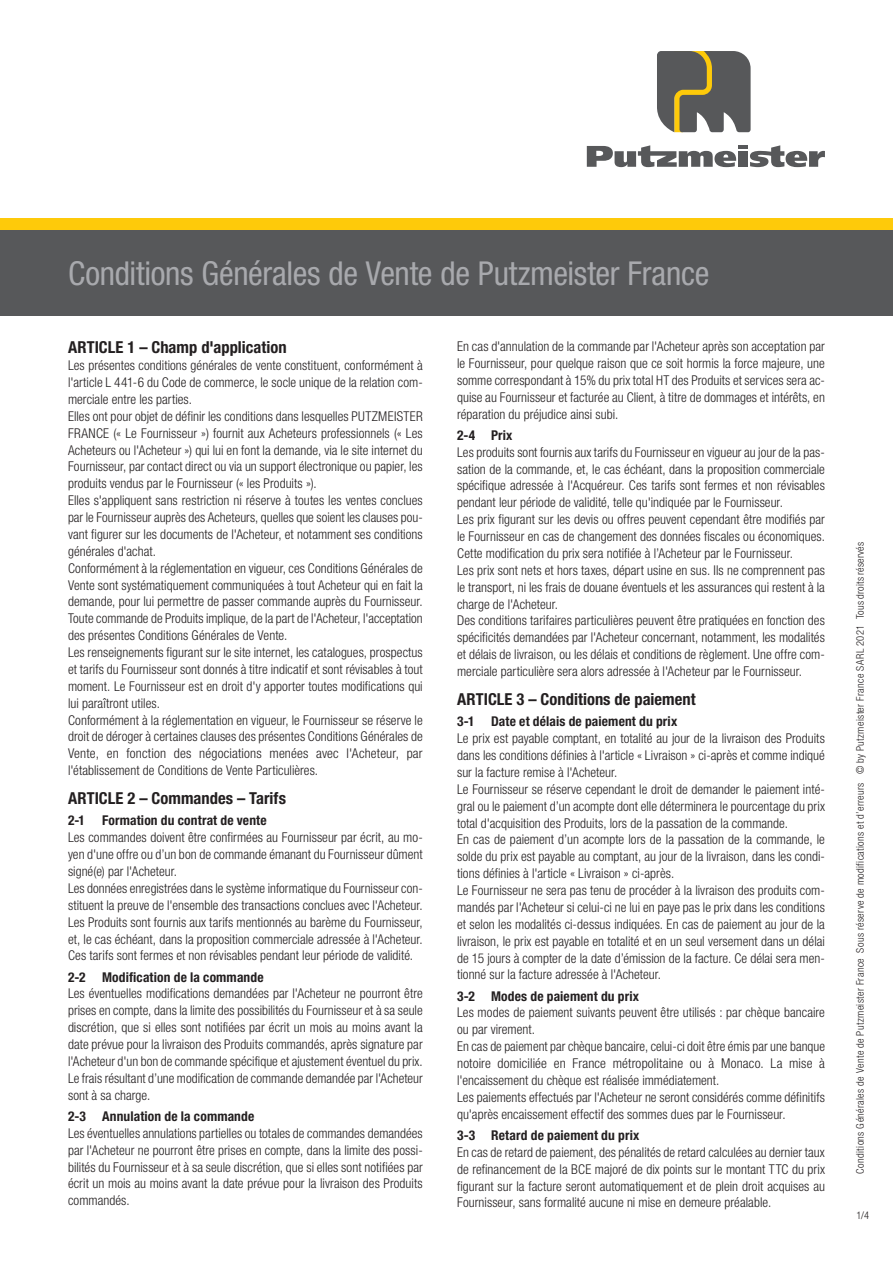
<style>
.page{position:relative;width:893px;height:1263px;background:#fff}
.page>*{position:absolute;margin:0;border:0;box-sizing:border-box;transform-origin:0 0}
.t1{font:condensed 33px "Helvetica Neue LT Pro";letter-spacing:-.01em;color:#a8a9ad}
.t2{font:700 condensed 16.5px "Helvetica Neue LT Pro";color:#231f20}
.t3{font:300 condensed 13.5px/16.8px "Helvetica Neue LT Pro";letter-spacing:.005em;color:#231f20}
.t4{font:700 condensed 13.5px "Helvetica Neue LT Pro";letter-spacing:.01em;color:#231f20}
.t5{font:300 condensed 10.5px "Helvetica Neue LT Pro";letter-spacing:.035em;color:#231f20}
</style>
<div class="page">
<svg style="left:657px;top:51px;width:94px;height:81px;background:#706d60"></svg>
<svg style="left:587px;top:145px;width:238px;height:22px"></svg>
<div style="left:0;top:218px;width:893px;height:13px;background:#feca0a"></div>
<div style="left:0;top:231px;width:893px;height:85px;background:#57585a"></div>
<h1 class="t1" style="left:68px;top:254px;width:643px">Conditions Générales de Vente de Putzmeister France</h1>
<p class="t2" style="left:68px;top:337px;width:220px">ARTICLE 1 – Champ d'application</p>
<p class="t3" style="left:68px;top:357px;width:356px">Les présentes conditions générales de vente constituent, conformément à l'article L 441-6 du Code de commerce, le socle unique de la relation com&shy;merciale entre les parties.<br>Elles ont pour objet de définir les conditions dans lesquelles PUTZMEISTER FRANCE (« Le Fournisseur ») fournit aux Acheteurs professionnels (« Les Acheteurs ou l'Acheteur ») qui lui en font la demande, via le site internet du Fournisseur, par contact direct ou via un support électronique ou papier, les produits vendus par le Fournisseur (« les Produits »).<br>Elles s'appliquent sans restriction ni réserve à toutes les ventes conclues par le Fournisseur auprès des Acheteurs, quelles que soient les clauses pou&shy;vant figurer sur les documents de l'Acheteur, et notamment ses conditions générales d'achat.<br>Conformément à la réglementation en vigueur, ces Conditions Générales de Vente sont systématiquement communiquées à tout Acheteur qui en fait la demande, pour lui permettre de passer commande auprès du Fournisseur.<br>Toute commande de Produits implique, de la part de l'Acheteur, l'acceptation des présentes Conditions Générales de Vente.<br>Les renseignements figurant sur le site internet, les catalogues, prospectus et tarifs du Fournisseur sont donnés à titre indicatif et sont révisables à tout moment. Le Fournisseur est en droit d'y apporter toutes modifications qui lui paraîtront utiles.<br>Conformément à la réglementation en vigueur, le Fournisseur se réserve le droit de déroger à certaines clauses des présentes Conditions Générales de Vente, en fonction des négociations menées avec l'Acheteur, par l'établissement de Conditions de Vente Particulières.</p>
<p class="t2" style="left:68px;top:788px;width:220px">ARTICLE 2 – Commandes – Tarifs</p>
<p class="t4" style="left:68px;top:812px;width:19px">2-1</p>
<p class="t4" style="left:102px;top:812px;width:166px">Formation du contrat de vente</p>
<p class="t3" style="left:68px;top:829px;width:356px">Les commandes doivent être confirmées au Fournisseur par écrit, au mo&shy;yen d'une offre ou d’un bon de commande émanant du Fournisseur dûment signé(e) par l'Acheteur.<br>Les données enregistrées dans le système informatique du Fournisseur con&shy;stituent la preuve de l'ensemble des transactions conclues avec l'Acheteur.<br>Les Produits sont fournis aux tarifs mentionnés au barème du Fournisseur, et, le cas échéant, dans la proposition commerciale adressée à l'Acheteur.<br>Ces tarifs sont fermes et non révisables pendant leur période de validité.</p>
<p class="t4" style="left:68px;top:969px;width:197px">2-2 Modification de la commande</p>
<p class="t3" style="left:68px;top:985px;width:356px;text-align:justify">Les éventuelles modifications demandées par l'Acheteur ne pourront être prises en compte, dans la limite des possibilités du Fournisseur et à sa seule discrétion, que si elles sont notifiées par écrit un mois au moins avant la date prévue pour la livraison des Produits commandés, après signature par l'Acheteur d'un bon de commande spécifique et ajustement éventuel du prix.<br>Le frais résultant d’une modification de commande demandée par l'Acheteur sont à sa charge.</p>
<p class="t4" style="left:68px;top:1108px;width:188px">2-3 Annulation de la commande</p>
<p class="t3" style="left:68px;top:1124px;width:356px;text-align:justify">Les éventuelles annulations partielles ou totales de commandes demandées par l'Acheteur ne pourront être prises en compte, dans la limite des possi&shy;bilités du Fournisseur et à sa seule discrétion, que si elles sont notifiées par écrit un mois au moins avant la date prévue pour la livraison des Produits commandés.</p>
<p class="t3" style="left:457px;top:338px;width:369px;text-align:justify">En cas d'annulation de la commande par l'Acheteur après son acceptation par le Fournisseur, pour quelque raison que ce soit hormis la force majeure, une somme correspondant à 15% du prix total HT des Produits et services sera ac&shy;quise au Fournisseur et facturée au Client, à titre de dommages et intérêts, en réparation du préjudice ainsi subi.</p>
<p class="t4" style="left:457px;top:427px;width:57px">2-4 Prix</p>
<p class="t3" style="left:457px;top:443px;width:369px">Les produits sont fournis aux tarifs du Fournisseur en vigueur au jour de la pas&shy;sation de la commande, et, le cas échéant, dans la proposition commerciale spécifique adressée à l'Acquéreur. Ces tarifs sont fermes et non révisables pendant leur période de validité, telle qu'indiquée par le Fournisseur.<br>Les prix figurant sur les devis ou offres peuvent cependant être modifiés par le Fournisseur en cas de changement des données fiscales ou économiques.<br>Cette modification du prix sera notifiée à l’Acheteur par le Fournisseur.<br>Les prix sont nets et hors taxes, départ usine en sus. Ils ne comprennent pas le transport, ni les frais de douane éventuels et les assurances qui restent à la charge de l'Acheteur.<br>Des conditions tarifaires particulières peuvent être pratiquées en fonction des spécificités demandées par l'Acheteur concernant, notamment, les modalités et délais de livraison, ou les délais et conditions de règlement. Une offre com&shy;merciale particulière sera alors adressée à l'Acheteur par le Fournisseur.</p>
<p class="t2" style="left:457px;top:689px;width:240px">ARTICLE 3 – Conditions de paiement</p>
<p class="t4" style="left:457px;top:713px;width:222px">3-1 Date et délais de paiement du prix</p>
<p class="t3" style="left:457px;top:730px;width:369px">Le prix est payable comptant, en totalité au jour de la livraison des Produits dans les conditions définies à l'article « Livraison » ci-après et comme indiqué sur la facture remise à l'Acheteur.<br>Le Fournisseur se réserve cependant le droit de demander le paiement inté&shy;gral ou le paiement d’un acompte dont elle déterminera le pourcentage du prix total d'acquisition des Produits, lors de la passation de la commande.<br>En cas de paiement d’un acompte lors de la passation de la commande, le solde du prix est payable au comptant, au jour de la livraison, dans les condi&shy;tions définies à l'article « Livraison » ci-après.<br>Le Fournisseur ne sera pas tenu de procéder à la livraison des produits com&shy;mandés par l'Acheteur si celui-ci ne lui en paye pas le prix dans les conditions et selon les modalités ci-dessus indiquées. En cas de paiement au jour de la livraison, le prix est payable en totalité et en un seul versement dans un délai de 15 jours à compter de la date d’émission de la facture. Ce délai sera men&shy;tionné sur la facture adressée à l'Acheteur.</p>
<p class="t4" style="left:457px;top:987px;width:183px">3-2 Modes de paiement du prix</p>
<p class="t3" style="left:457px;top:1004px;width:369px">Les modes de paiement suivants peuvent être utilisés : par chèque bancaire ou par virement.<br>En cas de paiement par chèque bancaire, celui-ci doit être émis par une banque notoire domiciliée en France métropolitaine ou à Monaco. La mise à l'encaissement du chèque est réalisée immédiatement.<br>Les paiements effectués par l'Acheteur ne seront considérés comme définitifs qu'après encaissement effectif des sommes dues par le Fournisseur.</p>
<p class="t4" style="left:457px;top:1127px;width:184px">3-3 Retard de paiement du prix</p>
<p class="t3" style="left:457px;top:1143px;width:369px;text-align:justify">En cas de retard de paiement, des pénalités de retard calculées au dernier taux de refinancement de la BCE majoré de dix points sur le montant TTC du prix figurant sur la facture seront automatiquement et de plein droit acquises au Fournisseur, sans formalité aucune ni mise en demeure préalable.</p>
<p class="t5" style="left:854px;top:1174px;width:633px;rotate:-90deg">Conditions Générales de Vente de Putzmeister France Sous réserve de modifications et d’erreurs © by Putzmeister France SARL 2021 Tous droits réservés</p>
<p class="t5" style="left:856px;top:1210px;width:14px">1/4</p>
</div>
